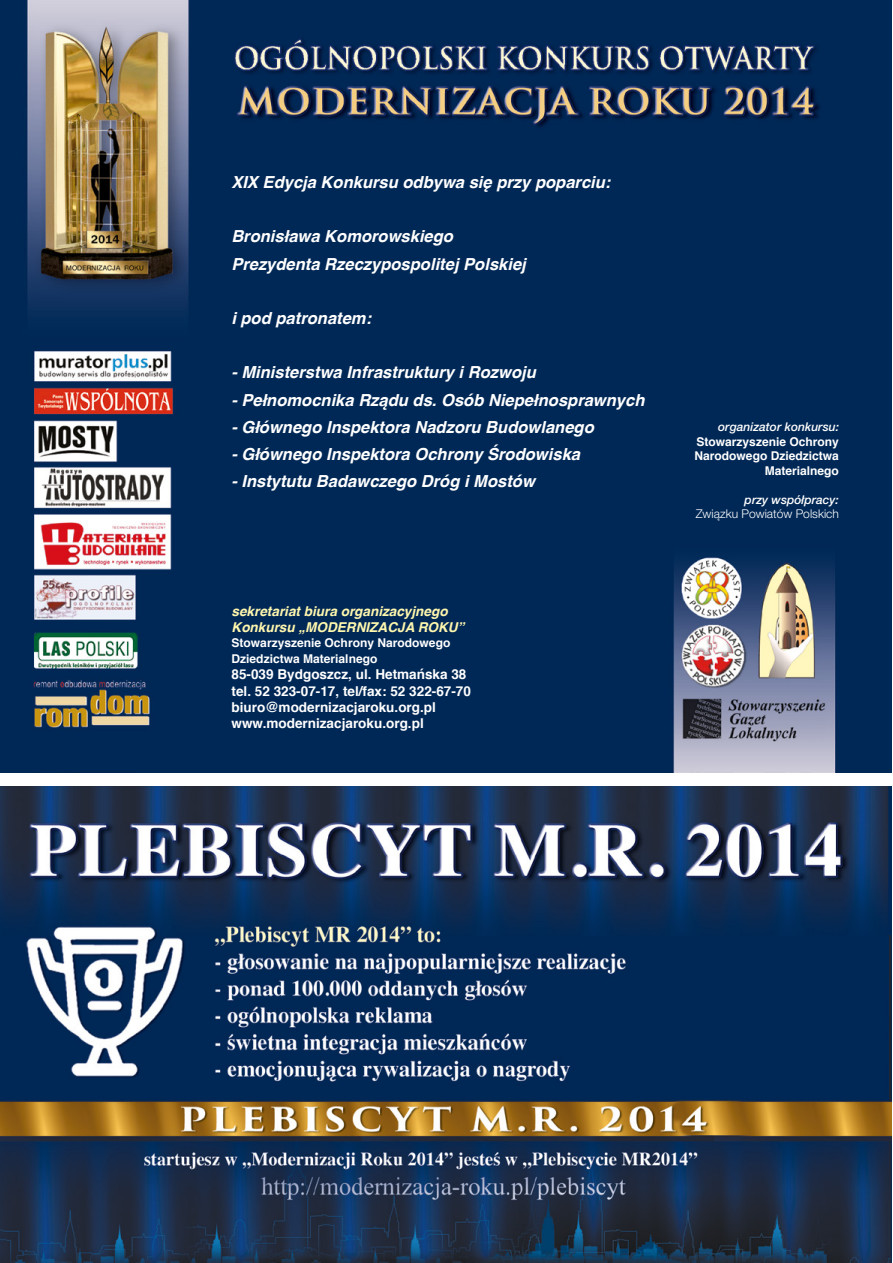
<style>
.page{position:relative;width:893px;height:1263px;background:#fff}
.page>*{position:absolute;margin:0;border:0;box-sizing:border-box;transform-origin:0 0}
.t1{font:italic 700 16.65px/27.2px "Helvetica";color:#fff}
.t2{font:700 13.65px/16.4px "Helvetica";color:#fff}
.t3{font:italic 700 13.65px/16.4px "Helvetica";color:#fff7ae}
.t4{font:700 12.15px/14.5px "Helvetica";color:#fff}
.t5{font:italic 500 12.15px "Phelvetica 3";color:#fff}
.t6{font:300 12.15px "Phelvetica 3";color:#fff}
</style>
<div class="page">
<img style="left:0;top:0;width:892px;height:772px">
<img style="left:0;top:786px;width:892px;height:477px">
<p class="t1" style="left:231px;top:169px;width:381px">XIX Edycja Konkursu odbywa się przy poparciu:</p>
<p class="t1" style="left:231px;top:223px;width:296px">Bronisława Komorowskiego<br>Prezydenta Rzeczypospolitej Polskiej</p>
<p class="t1" style="left:231px;top:305px;width:141px">i pod patronatem:</p>
<p class="t1" style="left:231px;top:359px;width:306px">- Ministerstwa Infrastruktury i Rozwoju</p>
<p class="t1" style="left:231px;top:386px;width:415px">- Pełnomocnika Rządu ds. Osób Niepełnosprawnych</p>
<p class="t1" style="left:231px;top:413px;width:364px">- Głównego Inspektora Nadzoru Budowlanego</p>
<p class="t1" style="left:231px;top:440px;width:350px">- Głównego Inspektora Ochrony Środowiska</p>
<p class="t1" style="left:231px;top:468px;width:305px">- Instytutu Badawczego Dróg i Mostów</p>
<p class="t3" style="left:232px;top:603px;width:234px">sekretariat biura organizacyjnego<br>Konkursu „MODERNIZACJA ROKU”</p>
<p class="t4" style="left:232px;top:634px;width:220px;line-height:16.4px">Stowarzyszenie Ochrony Narodowego<br>Dziedzictwa Materialnego</p>
<p class="t2" style="left:232px;top:666px;width:241px">85-039 Bydgoszcz, ul. Hetmańska 38 tel. 52 323-07-17, tel/fax: 52 322-67-70 biuro@modernizacjaroku.org.pl www.modernizacjaroku.org.pl</p>
<p class="t5" style="left:718px;top:420px;width:122px">organizator konkursu:</p>
<p class="t4" style="left:694px;top:434px;width:146px;text-align:right">Stowarzyszenie Ochrony<br>Narodowego Dziedzictwa<br>Materialnego</p>
<p class="t5" style="left:745px;top:492px;width:96px">przy wspóΠpracy:</p>
<p class="t6" style="left:696px;top:506px;width:145px">Zwiàzku Powiatów Polskich</p>
</div>
